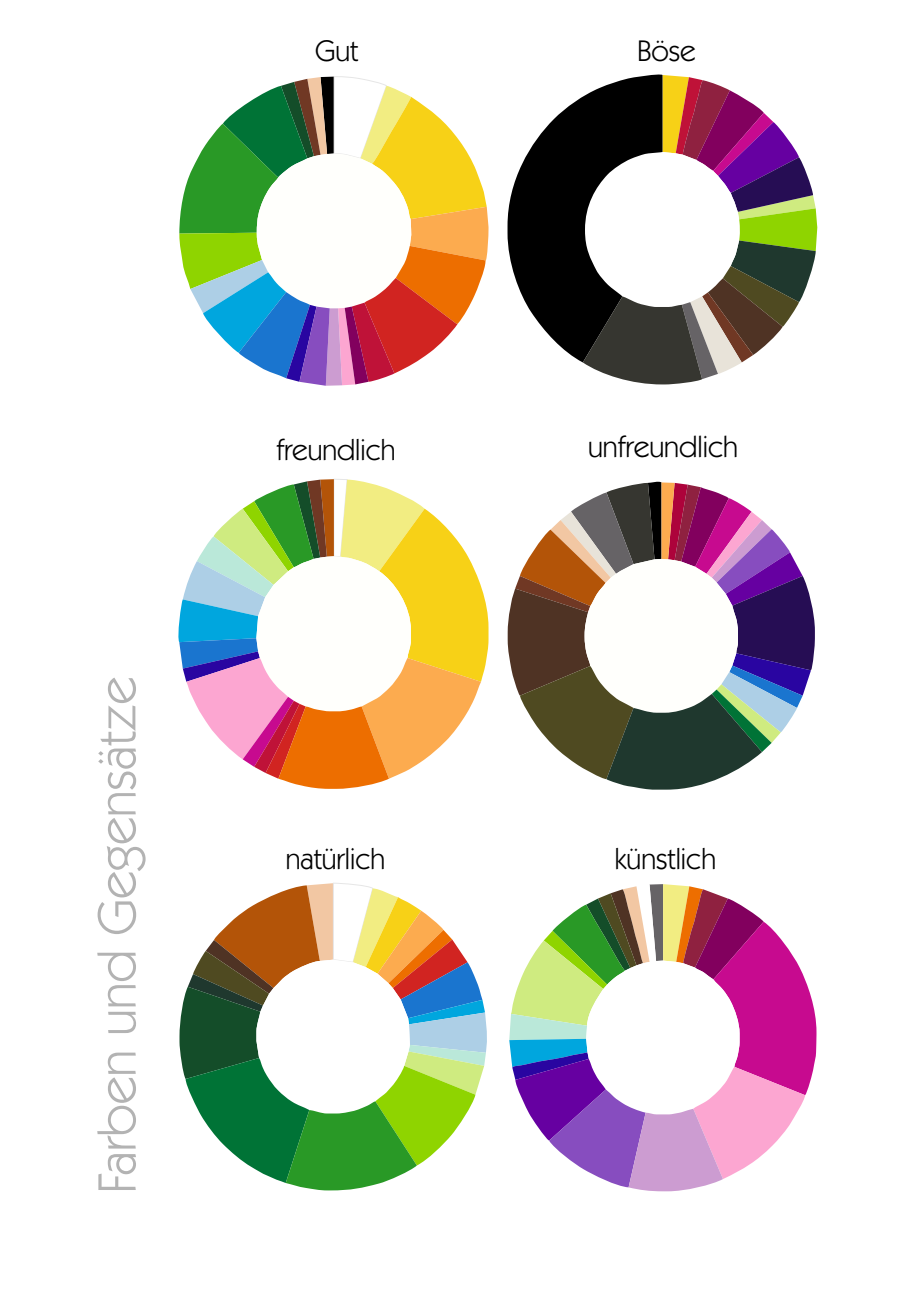
<style>
.page{position:relative;width:920px;height:1290px;background:#fff}
.page>*{position:absolute;margin:0;border:0;box-sizing:border-box;transform-origin:0 0}
.t1{font:54px "Kabel IT Cby BT";color:#b3b3b3}
.t2{font:30.3px "Kabel IT Cby BT";color:#000}
.t3{font:30px "Kabel IT Cby BT";color:#000}
</style>
<div class="page">
<svg style="left:179px;top:76px;width:309px;height:310px"></svg>
<svg style="left:507px;top:74px;width:310px;height:310px"></svg>
<svg style="left:178px;top:479px;width:310px;height:310px"></svg>
<svg style="left:508px;top:481px;width:307px;height:309px"></svg>
<svg style="left:179px;top:883px;width:308px;height:307px"></svg>
<svg style="left:509px;top:884px;width:307px;height:307px"></svg>
<p class="t3" style="left:315px;top:38px;width:45px">Gut</p>
<p class="t3" style="left:637px;top:38px;width:60px">Böse</p>
<h1 class="t1" style="left:94px;top:1193px;width:518px;rotate:-90deg">Farben und Gegensätze</h1>
<p class="t3" style="left:276px;top:437px;width:121px">freundlich</p>
<p class="t2" style="left:588px;top:434px;width:152px">unfreundlich</p>
<p class="t3" style="left:286px;top:846px;width:101px">natürlich</p>
<p class="t3" style="left:615px;top:846px;width:103px">künstlich</p>
</div>
